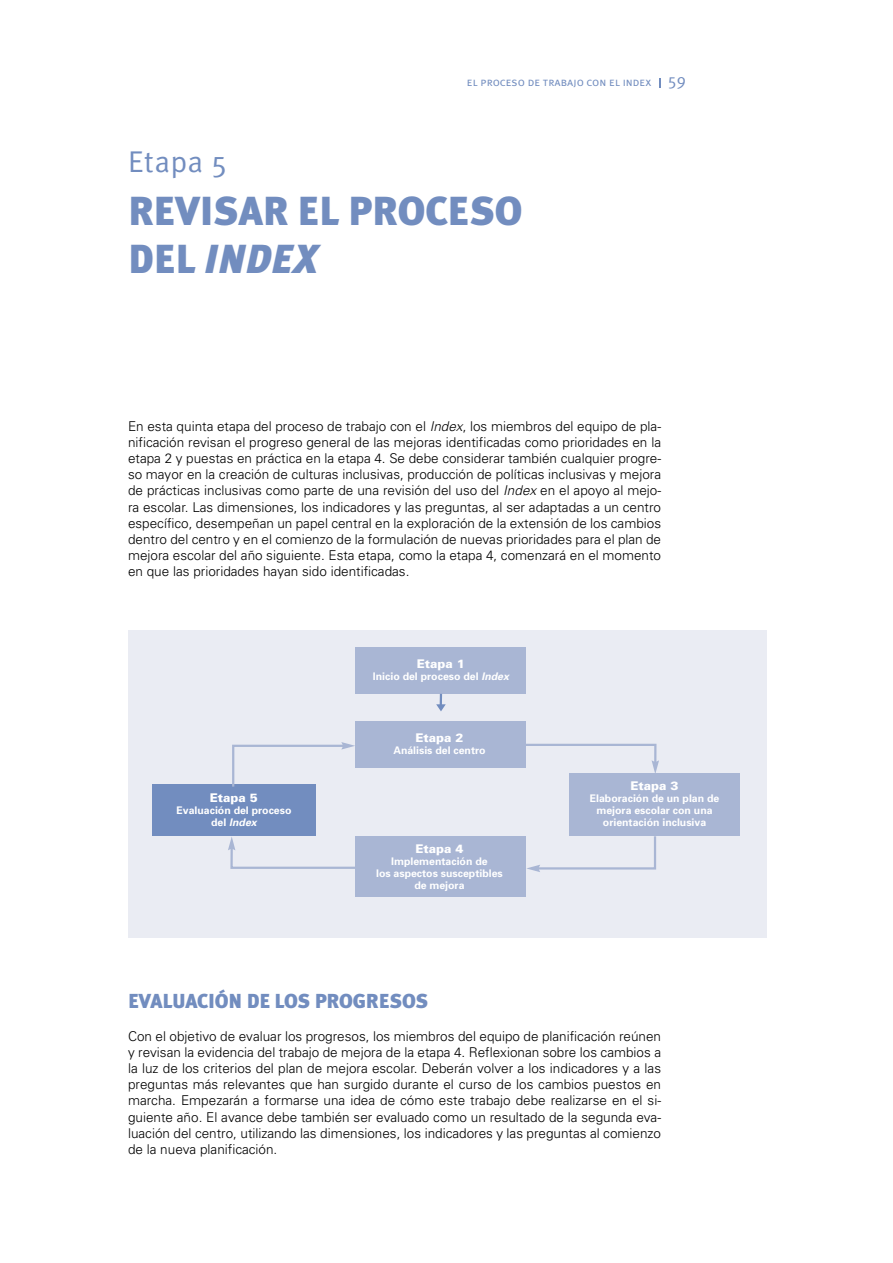
<style>
.page{position:relative;width:893px;height:1263px;background:#fff}
.page>*{position:absolute;margin:0;border:0;box-sizing:border-box;transform-origin:0 0}
.t1{font:900 40.5px/48px "Meta Plus";color:#728dbf}
.t2{font:30px "Meta Plus Normal";letter-spacing:.025em;color:#728dbf}
.t3{font:900 20.25px "Meta Plus";letter-spacing:-.005em;color:#728dbf}
.t4{font:300 13.5px/16.2px "Univers";color:#000;text-align:justify}
.t5{font:12px "Meta Plus Normal Caps";color:#728dbf}
.t6{font:900 12px "Univers";color:#fff}
.t7{font:700 10.5px/12px "Univers";color:#fff;text-align:center}
.s1{font-size:16.5px}
.s2{font-style:italic}
</style>
<div class="page">
<svg style="left:659px;top:78px;width:2px;height:10px"></svg>
<div style="left:128px;top:630px;width:638px;height:308px;background:#eaecf3"></div>
<div style="left:356px;top:647px;width:170px;height:47px;background:#a9b6d4"></div>
<div style="left:153px;top:784px;width:162px;height:51px;background:#728dbf"></div>
<svg style="left:436px;top:694px;width:9px;height:17px"></svg>
<div style="left:356px;top:722px;width:170px;height:46px;background:#a9b6d4"></div>
<div style="left:356px;top:837px;width:170px;height:60px;background:#a9b6d4"></div>
<div style="left:569px;top:774px;width:170px;height:62px;background:#a9b6d4"></div>
<svg style="left:232px;top:742px;width:123px;height:47px"></svg>
<svg style="left:228px;top:836px;width:130px;height:34px"></svg>
<svg style="left:526px;top:743px;width:133px;height:31px"></svg>
<svg style="left:527px;top:836px;width:129px;height:36px"></svg>
<p class="t5" style="left:467px;top:75px;width:220px">el proceso de trabajo con el index <span class="s1">59</span></p>
<h2 class="t2" style="left:128px;top:151px;width:101px">Etapa 5</h2>
<h1 class="t1" style="left:128px;top:191px;width:396px">REVISAR EL PROCESO<br>DEL <span class="s2">INDEX</span></h1>
<p class="t4" style="left:128px;top:419px;width:534px">En esta quinta etapa del proceso de trabajo con el <span class="s2">Index</span>, los miembros del equipo de pla&shy;nificación revisan el progreso general de las mejoras identificadas como prioridades en la etapa 2 y puestas en práctica en la etapa 4. Se debe considerar también cualquier progre&shy;so mayor en la creación de culturas inclusivas, producción de políticas inclusivas y mejora de prácticas inclusivas como parte de una revisión del uso del <span class="s2">Index</span> en el apoyo al mejo&shy;ra escolar. Las dimensiones, los indicadores y las preguntas, al ser adaptadas a un centro específico, desempeñan un papel central en la exploración de la extensión de los cambios dentro del centro y en el comienzo de la formulación de nuevas prioridades para el plan de mejora escolar del año siguiente. Esta etapa, como la etapa 4, comenzará en el momento en que las prioridades hayan sido identificadas.</p>
<p class="t6" style="left:417px;top:659px;width:49px">Etapa 1</p>
<p class="t7" style="left:373px;top:672px;width:137px">Inicio del proceso del <span class="s2">Index</span></p>
<p class="t6" style="left:210px;top:793px;width:49px">Etapa 5</p>
<p class="t7" style="left:176px;top:806px;width:116px">Evaluación del proceso del <span class="s2">Index</span></p>
<p class="t6" style="left:415px;top:733px;width:49px">Etapa 2</p>
<p class="t7" style="left:393px;top:746px;width:94px">Análisis del centro</p>
<p class="t6" style="left:415px;top:844px;width:49px">Etapa 4</p>
<p class="t7" style="left:376px;top:856px;width:128px">Implementación de<br>los aspectos susceptibles de mejora</p>
<p class="t6" style="left:630px;top:781px;width:49px">Etapa 3</p>
<p class="t7" style="left:589px;top:794px;width:131px">Elaboración de un plan de mejora escolar con una orientación inclusiva</p>
<h3 class="t3" style="left:128px;top:994px;width:301px">EVALUACIÓN DE LOS PROGRESOS</h3>
<p class="t4" style="left:128px;top:1029px;width:534px">Con el objetivo de evaluar los progresos, los miembros del equipo de planificación reúnen y revisan la evidencia del trabajo de mejora de la etapa 4. Reflexionan sobre los cambios a la luz de los criterios del plan de mejora escolar. Deberán volver a los indicadores y a las preguntas más relevantes que han surgido durante el curso de los cambios puestos en marcha. Empezarán a formarse una idea de cómo este trabajo debe realizarse en el si&shy;guiente año. El avance debe también ser evaluado como un resultado de la segunda eva&shy;luación del centro, utilizando las dimensiones, los indicadores y las preguntas al comienzo de la nueva planificación.</p>
</div>
